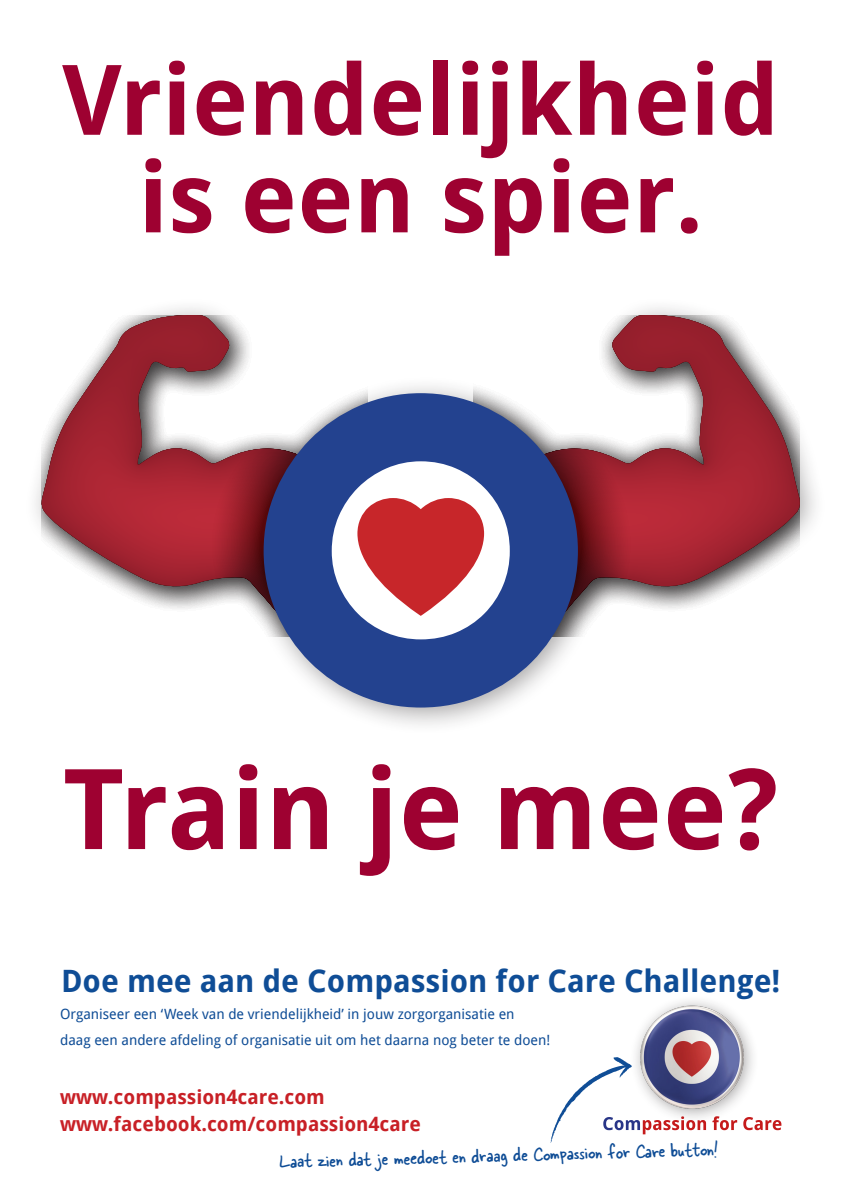
<style>
.page{position:relative;width:842px;height:1191px;background:#fff}
.page>*{position:absolute;margin:0;border:0;box-sizing:border-box;transform-origin:0 0}
.t1{font:700 111.7px "Droid Sans";color:#9e0131}
.t2{font:700 97.5px "Droid Sans";color:#9e0131}
.t3{font:700 30.8px "Droid Sans";color:#0f4d96}
.t4{font:21.2px "Skippy Sharp";color:#0f4d96}
.t5{font:700 19.8px "Droid Sans";color:#c82026}
.t6{font:14.1px "Droid Sans";color:#0f4d96}
</style>
<div class="page">
<svg style="left:713px;top:1124px;width:21px;height:6px"></svg>
<svg style="left:743px;top:1120px;width:38px;height:10px"></svg>
<svg style="left:42px;top:315px;width:326px;height:311px"></svg>
<svg style="left:474px;top:315px;width:326px;height:321px"></svg>
<svg style="left:264px;top:393px;width:314px;height:314px;fill:#23428f"></svg>
<svg style="left:332px;top:461px;width:178px;height:178px"></svg>
<div style="left:630px;top:994px;width:130px;height:130px;background:#231f20;opacity:.4"></div>
<img style="left:638px;top:1002px;width:109px;height:109px">
<svg style="left:551px;top:1057px;width:155px;height:86px"></svg>
<p class="t2" style="left:62px;top:44px;width:719px">Vriendelijkheid</p>
<p class="t2" style="left:138px;top:141px;width:566px">is een spier.</p>
<p class="t1" style="left:63px;top:745px;width:717px">Train je mee?</p>
<p class="t3" style="left:61px;top:963px;width:721px">Doe mee aan de Compassion for Care Challenge!</p>
<p class="t6" style="left:60px;top:1006px;width:456px">Organiseer een ‘Week van de vriendelijkheid’ in jouw zorgorganisatie en</p>
<p class="t6" style="left:60px;top:1031px;width:492px">daag een andere afdeling of organisatie uit om het daarna nog beter te doen!</p>
<p class="t5" style="left:60px;top:1085px;width:266px">www.compassion4care.com</p>
<p class="t5" style="left:60px;top:1112px;width:362px">www.facebook.com/compassion4care</p>
<p class="t4" style="left:279px;top:1147px;width:440px;rotate:-2deg">Laat zien dat je meedoet en draag de Compassion for Care button!</p>
</div>
